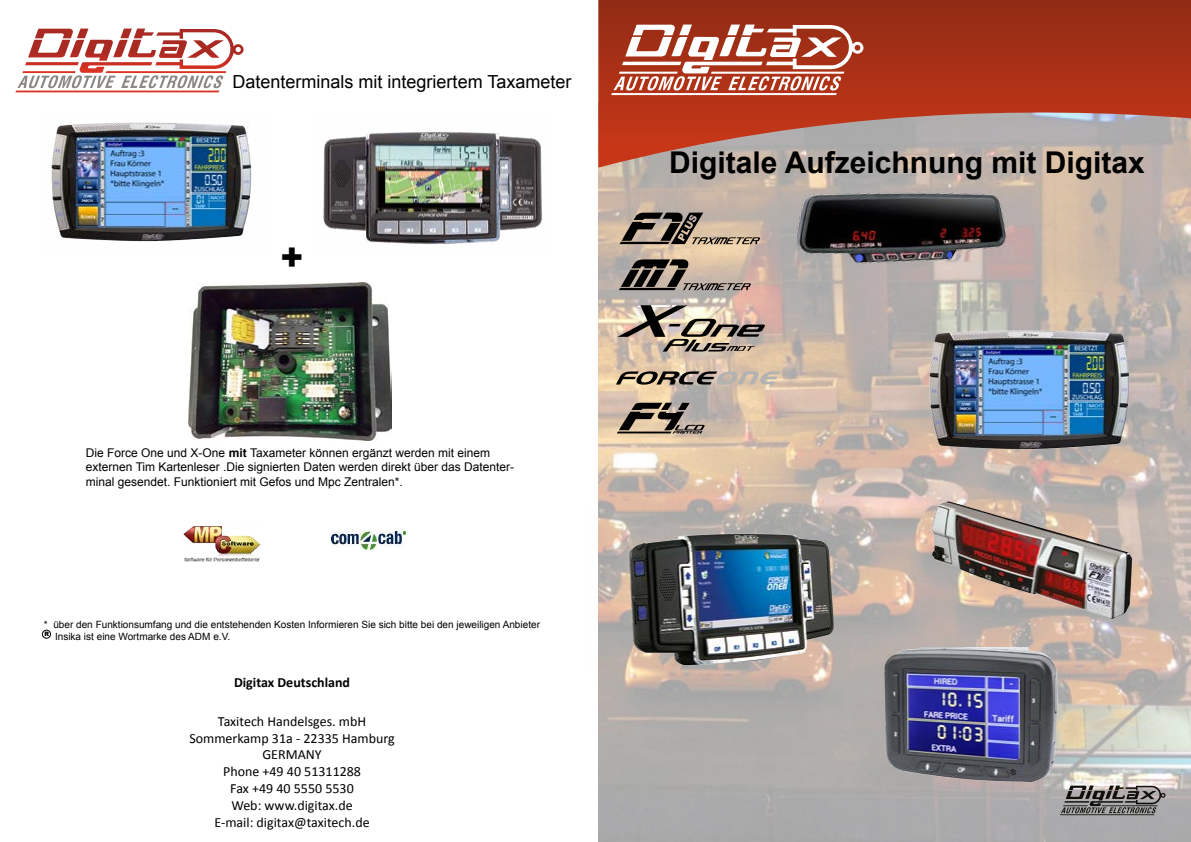
<style>
.page{position:relative;width:1191px;height:842px;background:#fff}
.page>*{position:absolute;margin:0;border:0;box-sizing:border-box;transform-origin:0 0}
.t1{font:900 36px "Arial";color:#000}
.t2{font:700 30px "Arial";color:#000}
.t3{font:18px "Arial";color:#000}
.t4{font:14px/16.8px "Calibri";color:#000;text-align:center}
.t5{font:700 14px "Calibri";color:#000}
.t6{font:12px/14.4px "Arial";color:#000}
.t7{font:10px/12px "Arial";color:#000}
.t8{font:900 6px "Arial";color:#000}
.s1{font-weight:700}
</style>
<div class="page">
<img style="left:598px;top:168px;width:593px;height:674px">
<svg style="left:598px;top:0;width:593px;height:168px;background:#ab513d"></svg>
<svg style="left:1060px;top:786px;width:105px;height:29px;background:#767372"></svg>
<svg style="left:611px;top:25px;width:252px;height:70px"></svg>
<img style="left:928px;top:498px;width:206px;height:124px">
<img style="left:323px;top:132px;width:220px;height:112px">
<img style="left:791px;top:147px;width:232px;height:168px">
<img style="left:921px;top:324px;width:223px;height:140px">
<img style="left:598px;top:507px;width:252px;height:162px">
<img style="left:855px;top:647px;width:223px;height:153px">
<svg style="left:617px;top:403px;width:87px;height:31px;background:#83776b"></svg>
<svg style="left:619px;top:213px;width:141px;height:31px;background:#908173"></svg>
<svg style="left:619px;top:259px;width:131px;height:31px;background:#897c71"></svg>
<svg style="left:617px;top:305px;width:148px;height:47px;background:#a99a8b"></svg>
<svg style="left:616px;top:371px;width:164px;height:14px;background:#9a8d7f"></svg>
<img style="left:50px;top:122px;width:202px;height:120px">
<svg style="left:15px;top:29px;width:229px;height:63px"></svg>
<img style="left:189px;top:282px;width:202px;height:159px">
<img style="left:183px;top:526px;width:79px;height:36px">
<img style="left:331px;top:531px;width:74px;height:19px">
<div style="left:42px;top:630px;width:9px;height:9px;border:1px solid #000;border-radius:50%"></div>
<h3 class="t3" style="left:232px;top:70px;width:340px">Datenterminals mit integriertem Taxameter</h3>
<h1 class="t1" style="left:280px;top:231px;width:25px">+</h1>
<p class="t6" style="left:86px;top:446px;width:430px">Die Force One und X-One <span class="s1">mit</span> Taxameter können ergänzt werden mit einem externen Tim Kartenleser .Die signierten Daten werden direkt über das Datenter&shy;minal gesendet. Funktioniert mit Gefos und Mpc Zentralen*.</p>
<p class="t7" style="left:55px;top:619px;width:486px;text-indent:-11px">* über den Funktionsumfang und die entstehenden Kosten Informieren Sie sich bitte bei den jeweiligen Anbieter<br>Insika ist eine Wortmarke des ADM e.V.</p>
<p class="t8" style="left:44px;top:629px;width:6px">R</p>
<p class="t5" style="left:234px;top:674px;width:118px">Digitax Deutschland</p>
<p class="t4" style="left:189px;top:713px;width:207px">Taxitech Handelsges. mbH<br>Sommerkamp 31a - 22335 Hamburg<br>GERMANY<br>Phone +49 40 51311288<br>Fax +49 40 5550 5530<br>Web: www.digitax.de<br>E-mail: digitax@taxitech.de</p>
<h2 class="t2" style="left:669px;top:143px;width:477px">Digitale Aufzeichnung mit Digitax</h2>
</div>
